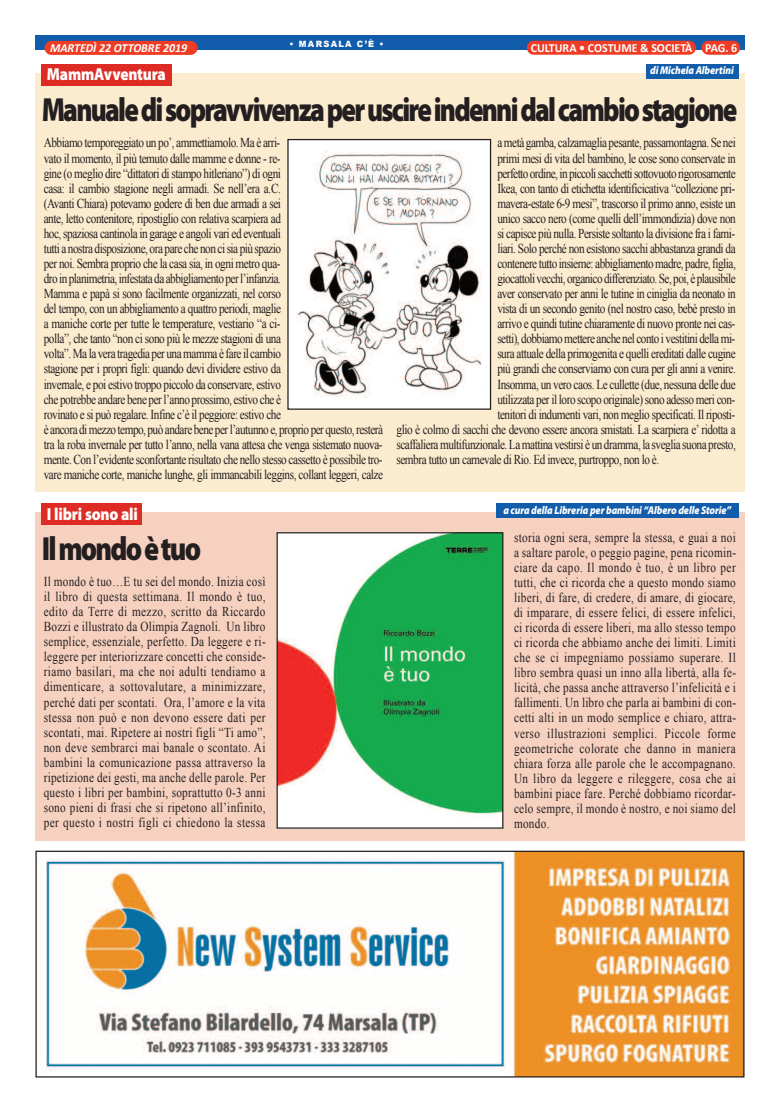
<style>
.page{position:relative;width:780px;height:1113px;background:#fff}
.page>*{position:absolute;margin:0;border:0;box-sizing:border-box;transform-origin:0 0}
.t1{font:900 33.5px "Myriad Pro";letter-spacing:-.065em;color:#231f20;scale:.8 1}
.t2{font:900 33.5px "Myriad Pro";letter-spacing:-.065em;color:#231f20;scale:.83 1}
.t3{font:900 17.38px "Myriad Pro";letter-spacing:-.01em;color:#fff;scale:.87 1}
.t4{font:13.62px/15px "Times New Roman";letter-spacing:-.04em;color:#231f20;text-align:justify;scale:.83 1}
.t5{font:700 12.38px "Calibri";color:#fff;scale:.96 1}
.t6{font:italic 700 12.38px "Calibri";color:#fff;scale:.96 1}
.t7{font:italic 900 11.25px "Myriad Pro";letter-spacing:-.01em;color:#fff;scale:.87 1}
.t8{font:900 8.62px "Arial";letter-spacing:.15em;color:#fff;scale:.96 1}
</style>
<div class="page">
<div style="left:35px;top:35px;width:709px;height:14px;background:#115cab"></div>
<div style="left:701px;top:41px;width:39px;height:14px;background:#ef3c25;border-radius:7px"></div>
<div style="left:44px;top:41px;width:153px;height:14px;background:#ef3c25;border-radius:7px"></div>
<div style="left:526px;top:41px;width:169px;height:14px;background:#ef3c25;border-radius:7px"></div>
<div style="left:35px;top:73px;width:709px;height:418px;background:#fceccf"></div>
<img style="left:289px;top:141px;width:200px;height:267px">
<div style="left:287px;top:139px;width:204px;height:271px;border:1px solid #231f20"></div>
<img style="left:37px;top:852px;width:705px;height:223px">
<div style="left:35px;top:850px;width:709px;height:227px;border:1px solid #231f20"></div>
<div style="left:42px;top:64px;width:130px;height:22px;background:#de2c24"></div>
<div style="left:646px;top:64px;width:93px;height:15px;background:#115cab"></div>
<div style="left:35px;top:512px;width:709px;height:328px;background:#f7d1c0"></div>
<img style="left:278px;top:534px;width:223px;height:292px">
<div style="left:276px;top:532px;width:227px;height:296px;border:1px solid #231f20"></div>
<div style="left:42px;top:503px;width:100px;height:22px;background:#de2c24"></div>
<div style="left:496px;top:503px;width:243px;height:15px;background:#115cab"></div>
<p class="t8" style="left:289px;top:37px;width:100px">• MARSALA C’È •</p>
<p class="t6" style="left:50px;top:42px;width:144px">MARTEDÌ 22 OTTOBRE 2019</p>
<p class="t5" style="left:530px;top:43px;width:217px">CULTURA • COSTUME &amp; SOCIETÀ PAG. 6</p>
<p class="t3" style="left:47px;top:68px;width:138px">MammAvventura</p>
<p class="t7" style="left:650px;top:66px;width:97px">di Michela Albertini</p>
<h1 class="t1" style="left:42px;top:97px;width:871px">Manualedisopravvivenzaperuscireindennidalcambiostagione</h1>
<p class="t4" style="left:44px;top:135px;width:410px;text-align:left">Abbiamo temporeggiato un po’, ammettiamolo. Ma è arri-<br>vato il momento, il più temuto dalle mamme e donne - re-<br>gine (o meglio dire “dittatori di stampo hitleriano”) di ogni<br>casa: il cambio stagione negli armadi. Se nell’era a.C.<br>(Avanti Chiara) potevamo godere di ben due armadi a sei<br>ante, letto contenitore, ripostiglio con relativa scarpiera ad<br>hoc, spaziosa cantinola in garage e angoli vari ed eventuali<br>tutti a nostra disposizione, ora pare che non ci sia più spazio<br>per noi. Sembra proprio che la casa sia, in ogni metro qua-<br>dro in planimetria, infestata da abbigliamento per l’infanzia.<br>Mamma e papà si sono facilmente organizzati, nel corso<br>del tempo, con un abbigliamento a quattro periodi, maglie<br>a maniche corte per tutte le temperature, vestiario “a ci-<br>polla”, che tanto “non ci sono più le mezze stagioni di una<br>volta”. Ma la vera tragedia per una mamma è fare il cambio<br>stagione per i propri figli: quando devi dividere estivo da<br>invernale, e poi estivo troppo piccolo da conservare, estivo<br>che potrebbe andare bene per l’anno prossimo, estivo che è<br>rovinato e si può regalare. Infine c’è il peggiore: estivo che<br>è ancora di mezzo tempo, può andare bene per l’autunno e, proprio per questo, resterà tra la roba invernale per tutto l’anno, nella vana attesa che venga sistemato nuova&shy;mente. Con l’evidente sconfortante risultato che nello stesso cassetto è possibile tro&shy;vare maniche corte, maniche lunghe, gli immancabili leggins, collant leggeri, calze</p>
<p class="t4" style="left:497px;top:135px;width:289px">a metà gamba, calzamaglia pesante, passamontagna. Se nei</p>
<p class="t4" style="left:497px;top:150px;width:289px">primi mesi di vita del bambino, le cose sono conservate in</p>
<p class="t4" style="left:497px;top:165px;width:289px">perfetto ordine, in piccoli sacchetti sottovuoto rigorosamente</p>
<p class="t4" style="left:497px;top:181px;width:288px">Ikea, con tanto di etichetta identificicativa “collezione pri-</p>
<p class="t4" style="left:497px;top:196px;width:289px">mavera-estate 6-9 mesi”, trascorso il primo anno, esiste un</p>
<p class="t4" style="left:497px;top:211px;width:289px">unico sacco nero (come quelli dell’immondizia) dove non</p>
<p class="t4" style="left:497px;top:226px;width:288px">si capisce più nulla. Persiste soltanto la divisione fra i fami-</p>
<p class="t4" style="left:497px;top:241px;width:289px">liari. Solo perché non esistono sacchi abbastanza grandi da</p>
<p class="t4" style="left:497px;top:256px;width:289px">contenere tutto insieme: abbigliamento madre, padre, figlia,</p>
<p class="t4" style="left:497px;top:271px;width:289px">giocattoli vecchi, organico differenziato. Se, poi, è plausibile</p>
<p class="t4" style="left:497px;top:286px;width:289px">aver conservato per anni le tutine in ciniglia da neonato in</p>
<p class="t4" style="left:497px;top:301px;width:289px">vista di un secondo genito (nel nostro caso, bebè presto in</p>
<p class="t4" style="left:497px;top:316px;width:288px">arrivo e quindi tutine chiaramente di nuovo pronte nei cas-</p>
<p class="t4" style="left:497px;top:331px;width:288px">setti), dobbiamo mettere anche nel conto i vestitini della mi-</p>
<p class="t4" style="left:497px;top:346px;width:289px">sura attuale della primogenita e quelli ereditati dalle cugine</p>
<p class="t4" style="left:497px;top:361px;width:289px">più grandi che conserviamo con cura per gli anni a venire.</p>
<p class="t4" style="left:497px;top:376px;width:289px">Insomma, un vero caos. Le cullette (due, nessuna delle due</p>
<p class="t4" style="left:497px;top:391px;width:288px">utilizzata per il loro scopo originale) sono adesso meri con-</p>
<p class="t4" style="left:497px;top:406px;width:288px">tenitori di indumenti vari, non meglio specificati. Il riposti-</p>
<p class="t4" style="left:396px;top:422px;width:410px">glio è colmo di sacchi che devono essere ancora smistati. La scarpiera e’ ridotta a</p>
<p class="t4" style="left:396px;top:437px;width:410px">scaffaliera multifunzionale. La mattina vestirsi è un dramma, la sveglia suona presto,</p>
<p class="t4" style="left:396px;top:452px;width:318px">sembra tutto un carnevale di Rio. Ed invece, purtroppo, non lo è.</p>
<p class="t3" style="left:47px;top:507px;width:106px">I libri sono ali</p>
<p class="t7" style="left:503px;top:505px;width:263px">a cura della Libreria per bambini “Albero delle Storie”</p>
<h1 class="t2" style="left:42px;top:536px;width:193px">Ilmondoètuo</h1>
<p class="t4" style="left:44px;top:574px;width:269px">Il mondo è tuo…E tu sei del mondo. Inizia così il libro di questa settimana. Il mondo è tuo, edito da Terre di mezzo, scritto da Riccardo Bozzi e illustrato da Olimpia Zagnoli. Un libro semplice, essenziale, perfetto. Da leggere e ri&shy;leggere per interiorizzare concetti che conside&shy;riamo basilari, ma che noi adulti tendiamo a dimenticare, a sottovalutare, a minimizzare, perché dati per scontati. Ora, l’amore e la vita stessa non può e non devono essere dati per scontati, mai. Ripetere ai nostri figli “Ti amo”, non deve sembrarci mai banale o scontato. Ai bambini la comunicazione passa attraverso la ripetizione dei gesti, ma anche delle parole. Per questo i libri per bambini, soprattutto 0-3 anni sono pieni di frasi che si ripetono all’infinito, per questo i nostri figli ci chiedono la stessa</p>
<p class="t4" style="left:514px;top:529px;width:269px">storia ogni sera, sempre la stessa, e guai a noi a saltare parole, o peggio pagine, pena ricomin&shy;ciare da capo. Il mondo è tuo, è un libro per tutti, che ci ricorda che a questo mondo siamo liberi, di fare, di credere, di amare, di giocare, di imparare, di essere felici, di essere infelici, ci ricorda di essere liberi, ma allo stesso tempo ci ricorda che abbiamo anche dei limiti. Limiti che se ci impegniamo possiamo superare. Il libro sembra quasi un inno alla libertà, alla fe&shy;licità, che passa anche attraverso l’infelicità e i fallimenti. Un libro che parla ai bambini di con&shy;cetti alti in un modo semplice e chiaro, attra&shy;verso illustrazioni semplici. Piccole forme geometriche colorate che danno in maniera chiara forza alle parole che le accompagnano.<br>Un libro da leggere e rileggere, cosa che ai bambini piace fare. Perché dobbiamo ricordar&shy;celo sempre, il mondo è nostro, e noi siamo del mondo.</p>
</div>
